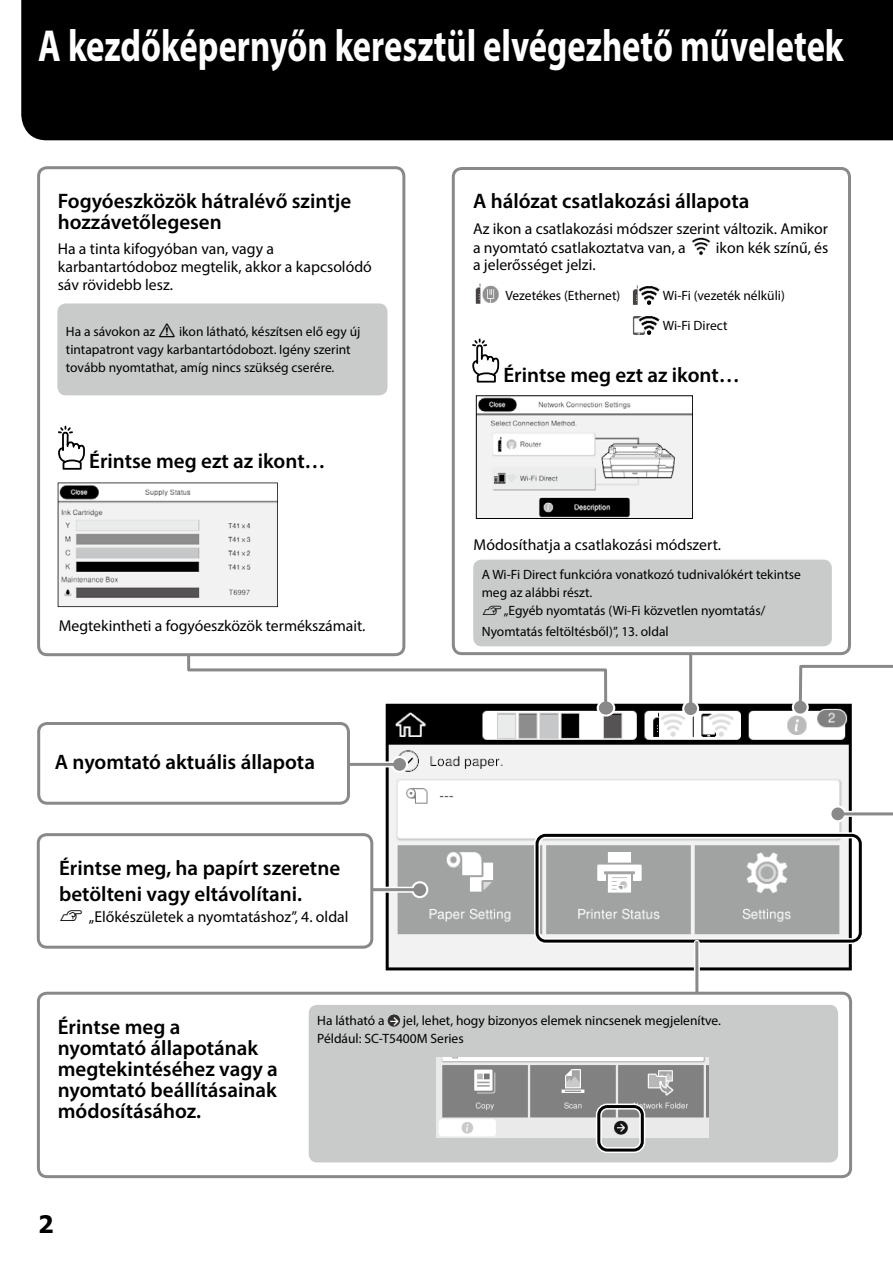
<style>
.page{position:relative;width:893px;height:1263px;background:#fff}
.page>*{position:absolute;margin:0;border:0;box-sizing:border-box;transform-origin:0 0}
.t1{font:700 45px "Myriad Pro";color:#fff;scale:.77 1}
.t2{font:700 24px "Tahoma";color:#000}
.t3{font:600 21px/21px "Myriad Pro";color:#000}
.t4{font:15.75px/18px "Myriad Pro";color:#000}
.t5{font:13.5px/18px "Myriad Pro";color:#000}
.s1{font-family:"TP Publication Group Icons 4 AAA";font-size:19.65px}
.s2{font-family:"TP Publication Group Icons 4 AAA"}
</style>
<div class="page">
<svg style="left:386px;top:704px;width:466px;height:266px"></svg>
<div style="left:534px;top:832px;width:329px;height:112px;border:6px solid #fff;border-radius:9px"></div>
<div style="left:536px;top:834px;width:326px;height:108px;border:3px solid #000;border-radius:9px"></div>
<svg style="left:691px;top:937px;width:12px;height:55px"></svg>
<div style="left:37px;top:992px;width:815px;height:186px;border:3px solid #898989;border-radius:9px"></div>
<div style="left:309px;top:1005px;width:529px;height:157px;background:#c9caca;border-radius:9px"></div>
<svg style="left:387px;top:1014px;width:13px;height:13px"></svg>
<img style="left:437px;top:1058px;width:272px;height:79px">
<div style="left:596px;top:1103px;width:49px;height:50px;border:6px solid #fff;border-radius:9px"></div>
<div style="left:597px;top:1105px;width:47px;height:46px;border:3px solid #000;border-radius:9px"></div>
<svg style="left:597px;top:699px;width:18px;height:17px"></svg>
<svg style="left:182px;top:627px;width:430px;height:86px"></svg>
<div style="left:599px;top:702px;width:14px;height:12px;background:#898989;border-radius:50%"></div>
<div style="left:21px;top:0;width:872px;height:140px;background:#000"></div>
<div style="left:39px;top:168px;width:365px;height:487px;background:#fff;border-radius:9px"></div>
<div style="left:37px;top:166px;width:368px;height:490px;border:3px solid #898989;border-radius:9px"></div>
<svg style="left:58px;top:426px;width:27px;height:44px"></svg>
<div style="left:391px;top:756px;width:17px;height:17px;background:#fff;border-radius:50%"></div>
<div style="left:340px;top:761px;width:58px;height:6px;background:#f2f2f2"></div>
<hr style="left:341px;top:763px;width:58px;height:3px;background:#898989">
<div style="left:393px;top:758px;width:13px;height:13px;background:#898989;border-radius:50%"></div>
<div style="left:829px;top:805px;width:17px;height:17px;background:#fff;border-radius:50%"></div>
<div style="left:839px;top:811px;width:54px;height:6px;background:#ccc"></div>
<hr style="left:838px;top:812px;width:55px;height:3px;background:#898989">
<div style="left:831px;top:807px;width:13px;height:13px;background:#898989;border-radius:50%"></div>
<svg style="left:411px;top:881px;width:17px;height:17px"></svg>
<div style="left:360px;top:887px;width:58px;height:6px;background:#eaeaea"></div>
<hr style="left:362px;top:888px;width:57px;height:3px;background:#898989">
<div style="left:413px;top:883px;width:13px;height:13px;background:#898989;border-radius:50%"></div>
<div style="left:682px;top:700px;width:17px;height:17px;background:#fff;border-radius:50%"></div>
<div style="left:688px;top:649px;width:6px;height:58px;background:#e7e7e7"></div>
<hr style="left:689px;top:650px;width:3px;height:58px;background:#898989">
<div style="left:684px;top:702px;width:13px;height:13px;background:#898989;border-radius:50%"></div>
<div style="left:39px;top:723px;width:309px;height:80px;background:#fff;border-radius:9px"></div>
<div style="left:37px;top:722px;width:313px;height:83px;border:3px solid #898989;border-radius:9px"></div>
<div style="left:38px;top:835px;width:334px;height:112px;background:#fff;border-radius:9px"></div>
<div style="left:37px;top:833px;width:336px;height:116px;border:3px solid #898989;border-radius:9px"></div>
<div style="left:453px;top:168px;width:396px;height:486px;background:#fff;border-radius:9px"></div>
<div style="left:452px;top:167px;width:399px;height:488px;border:3px solid #898989;border-radius:9px"></div>
<img style="left:692px;top:237px;width:18px;height:19px">
<img style="left:632px;top:285px;width:28px;height:20px">
<img style="left:475px;top:283px;width:24px;height:21px">
<img style="left:632px;top:316px;width:28px;height:19px">
<div style="left:473px;top:560px;width:359px;height:86px;background:#c9caca;border-radius:9px"></div>
<svg style="left:472px;top:338px;width:27px;height:45px"></svg>
<svg style="left:792px;top:699px;width:17px;height:17px"></svg>
<svg style="left:794px;top:332px;width:99px;height:381px"></svg>
<div style="left:794px;top:701px;width:13px;height:12px;background:#898989;border-radius:50%"></div>
<div style="left:57px;top:303px;width:330px;height:92px;background:#c9caca;border-radius:9px"></div>
<img style="left:478px;top:397px;width:213px;height:120px">
<div style="left:476px;top:395px;width:217px;height:124px;border:1px solid #000"></div>
<svg style="left:58px;top:482px;width:220px;height:125px"></svg>
<h1 class="t1" style="left:38px;top:16px;width:1047px">A kezdőképernyőn keresztül elvégezhető műveletek</h1>
<h3 class="t3" style="left:58px;top:189px;width:295px">Fogyóeszközök hátralévő szintje hozzávetőlegesen</h3>
<p class="t4" style="left:58px;top:240px;width:316px">Ha a tinta kifogyóban van, vagy a karbantartódoboz megtelik, akkor a kapcsolódó sáv rövidebb lesz.</p>
<p class="t5" style="left:66px;top:322px;width:296px">Ha a sávokon az <span class="s1">!</span> ikon látható, készítsen elő egy új tintapatront vagy karbantartódobozt. Igény szerint tovább nyomtathat, amíg nincs szükség cserére.</p>
<h3 class="t3" style="left:89px;top:450px;width:238px">Érintse meg ezt az ikont…</h3>
<p class="t4" style="left:59px;top:616px;width:308px">Megtekintheti a fogyóeszközök termékszámait.</p>
<h3 class="t3" style="left:55px;top:751px;width:262px">A nyomtató aktuális állapota</h3>
<h3 class="t3" style="left:59px;top:855px;width:283px;line-height:25.5px">Érintse meg, ha papírt szeretne betölteni vagy eltávolítani.</h3>
<p class="t4" style="left:59px;top:907px;width:291px"><span class="s2">U</span> „Előkészületek a nyomtatáshoz”, 4. oldal</p>
<h3 class="t3" style="left:473px;top:189px;width:278px">A hálózat csatlakozási állapota</h3>
<p class="t4" style="left:473px;top:219px;width:357px;line-height:19px">Az ikon a csatlakozási módszer szerint változik. Amikor a nyomtató csatlakoztatva van, a</p>
<p class="t4" style="left:716px;top:239px;width:114px">ikon kék színű, és</p>
<p class="t4" style="left:473px;top:255px;width:124px">a jelerősséget jelzi.</p>
<p class="t5" style="left:505px;top:286px;width:116px">Vezetékes (Ethernet)</p>
<p class="t5" style="left:663px;top:286px;width:123px">Wi-Fi (vezeték nélküli)</p>
<p class="t5" style="left:663px;top:317px;width:66px">Wi-Fi Direct</p>
<h3 class="t3" style="left:503px;top:364px;width:238px">Érintse meg ezt az ikont…</h3>
<p class="t4" style="left:474px;top:535px;width:249px">Módosíthatja a csatlakozási módszert.</p>
<p class="t5" style="left:482px;top:566px;width:321px">A Wi-Fi Direct funkcióra vonatkozó tudnivalókért tekintse meg az alábbi részt.<br><span class="s2">U</span> „Egyéb nyomtatás (Wi-Fi közvetlen nyomtatás/</p>
<p class="t5" style="left:482px;top:622px;width:189px">Nyomtatás feltöltésből)”, 13. oldal</p>
<h3 class="t3" style="left:58px;top:1016px;width:222px">Érintse meg a<br>nyomtató állapotának megtekintéséhez vagy a nyomtató beállításainak módosításához.</h3>
<h2 class="t2" style="left:38px;top:1207px;width:17px">2</h2>
<p class="t5" style="left:317px;top:1011px;width:405px;text-indent:86px">jel, lehet, hogy bizonyos elemek nincsenek megjelenítve.<br>Például: SC-T5400M Series</p>
<p class="t5" style="left:317px;top:1011px;width:69px">Ha látható a</p>
</div>
